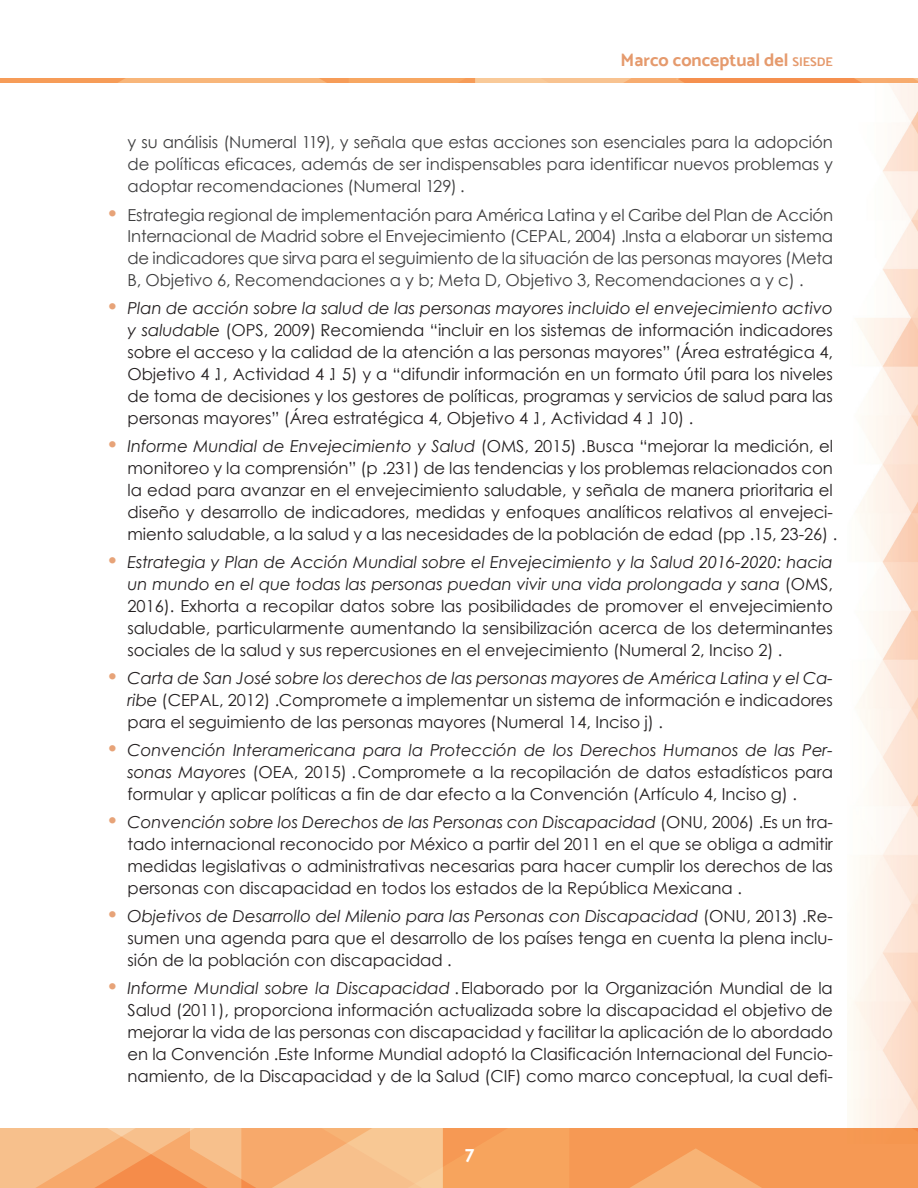
<style>
.page{position:relative;width:918px;height:1188px;background:#fff}
.page>*{position:absolute;margin:0;border:0;box-sizing:border-box;transform-origin:0 0}
.t1{font:18px "Mosk Bold 700";color:#e59a6d}
.t2{font:700 18px "Century Gothic";color:#fff}
.t3{font:16.5px/21.9px "Century Gothic";letter-spacing:-.005em;color:#231f20;text-align:justify}
.t4{font:16.5px/21.9px "Century Gothic";letter-spacing:-.01em;color:#3e3e3f;text-align:justify}
.s1{font-size:12.6px}
.s2{font-size:21px;color:#e7a378}
.s3{font-style:italic}
</style>
<div class="page">
<img style="left:848px;top:83px;width:70px;height:1046px">
<svg style="left:0;top:1129px;width:918px;height:59px;background:#f6a96a"></svg>
<svg style="left:0;top:78px;width:918px;height:5px;background:#f6a96b"></svg>
<p class="t1" style="left:621px;top:49px;width:214px">Marco conceptual del <span class="s1">SIESDE</span></p>
<p class="t4" style="left:128px;top:131px;width:707px">y su análisis (Numeral 119), y señala que estas acciones son esenciales para la adopción de políticas eficaces, además de ser indispensables para identificar nuevos problemas y adoptar recomendaciones (Numeral 129).</p>
<p class="t4" style="left:128px;top:203px;width:707px;text-indent:-21px"><span class="s2">•</span> Estrategia regional de implementación para América Latina y el Caribe del Plan de Acción Internacional de Madrid sobre el Envejecimiento (CEPAL, 2004). Insta a elaborar un sistema de indicadores que sirva para el seguimiento de la situación de las personas mayores (Meta B, Objetivo 6, Recomendaciones a y b; Meta D, Objetivo 3, Recomendaciones a y c).</p>
<p class="t3" style="left:128px;top:297px;width:707px;text-indent:-21px"><span class="s2">•</span> <span class="s3">Plan de acción sobre la salud de las personas mayores incluido el envejecimiento activo y saludable</span> (OPS, 2009).Recomienda “incluir en los sistemas de información indicadores sobre el acceso y la calidad de la atención a las personas mayores” (Área estratégica 4, Objetivo 4.1, Actividad 4.1.5) y a “difundir información en un formato útil para los niveles de toma de decisiones y los gestores de políticas, programas y servicios de salud para las personas mayores” (Área estratégica 4, Objetivo 4.1, Actividad 4.1.10).</p>
<p class="t3" style="left:128px;top:435px;width:707px;text-indent:-21px"><span class="s2">•</span> <span class="s3">Informe Mundial de Envejecimiento y Salud</span> (OMS, 2015). Busca “mejorar la medición, el monitoreo y la comprensión” (p. 231) de las tendencias y los problemas relacionados con la edad para avanzar en el envejecimiento saludable, y señala de manera prioritaria el diseño y desarrollo de indicadores, medidas y enfoques analíticos relativos al envejeci&shy;miento saludable, a la salud y a las necesidades de la población de edad (pp. 15, 23-26).</p>
<p class="t3" style="left:128px;top:551px;width:707px;text-indent:-21px"><span class="s2">•</span> <span class="s3">Estrategia y Plan de Acción Mundial sobre el Envejecimiento y la Salud 2016-2020: hacia un mundo en el que todas las personas puedan vivir una vida prolongada y sana</span> (OMS, 2016). Exhorta a recopilar datos sobre las posibilidades de promover el envejecimiento saludable, particularmente aumentando la sensibilización acerca de los determinantes sociales de la salud y sus repercusiones en el envejecimiento (Numeral 2, Inciso 2).</p>
<p class="t3" style="left:128px;top:667px;width:707px;text-indent:-21px"><span class="s2">•</span> <span class="s3">Carta de San José sobre los derechos de las personas mayores de América Latina y el Ca&shy;ribe</span> (CEPAL, 2012). Compromete a implementar un sistema de información e indicadores para el seguimiento de las personas mayores (Numeral 14, Inciso j).</p>
<p class="t3" style="left:128px;top:739px;width:707px;text-indent:-21px"><span class="s2">•</span> <span class="s3">Convención Interamericana para la Protección de los Derechos Humanos de las Per&shy;sonas Mayores</span> (OEA, 2015). Compromete a la recopilación de datos estadísticos para formular y aplicar políticas a fin de dar efecto a la Convención (Artículo 4, Inciso g).</p>
<p class="t3" style="left:128px;top:811px;width:707px;text-indent:-21px"><span class="s2">•</span> <span class="s3">Convención sobre los Derechos de las Personas con Discapacidad</span> (ONU, 2006). Es un tra&shy;tado internacional reconocido por México a partir del 2011 en el que se obliga a admitir medidas legislativas o administrativas necesarias para hacer cumplir los derechos de las personas con discapacidad en todos los estados de la República Mexicana.</p>
<p class="t3" style="left:128px;top:905px;width:707px;text-indent:-21px"><span class="s2">•</span> <span class="s3">Objetivos de Desarrollo del Milenio para las Personas con Discapacidad</span> (ONU, 2013). Re&shy;sumen una agenda para que el desarrollo de los países tenga en cuenta la plena inclu&shy;sión de la población con discapacidad.</p>
<p class="t3" style="left:128px;top:977px;width:707px;text-indent:-21px"><span class="s2">•</span> <span class="s3">Informe Mundial sobre la Discapacidad</span>. Elaborado por la Organización Mundial de la Salud (2011), proporciona información actualizada sobre la discapacidad el objetivo de mejorar la vida de las personas con discapacidad y facilitar la aplicación de lo abordado en la Convención. Este Informe Mundial adoptó la Clasificación Internacional del Funcio&shy;namiento, de la Discapacidad y de la Salud (CIF) como marco conceptual, la cual defi-</p>
<p class="t2" style="left:465px;top:1142px;width:12px">7</p>
</div>
